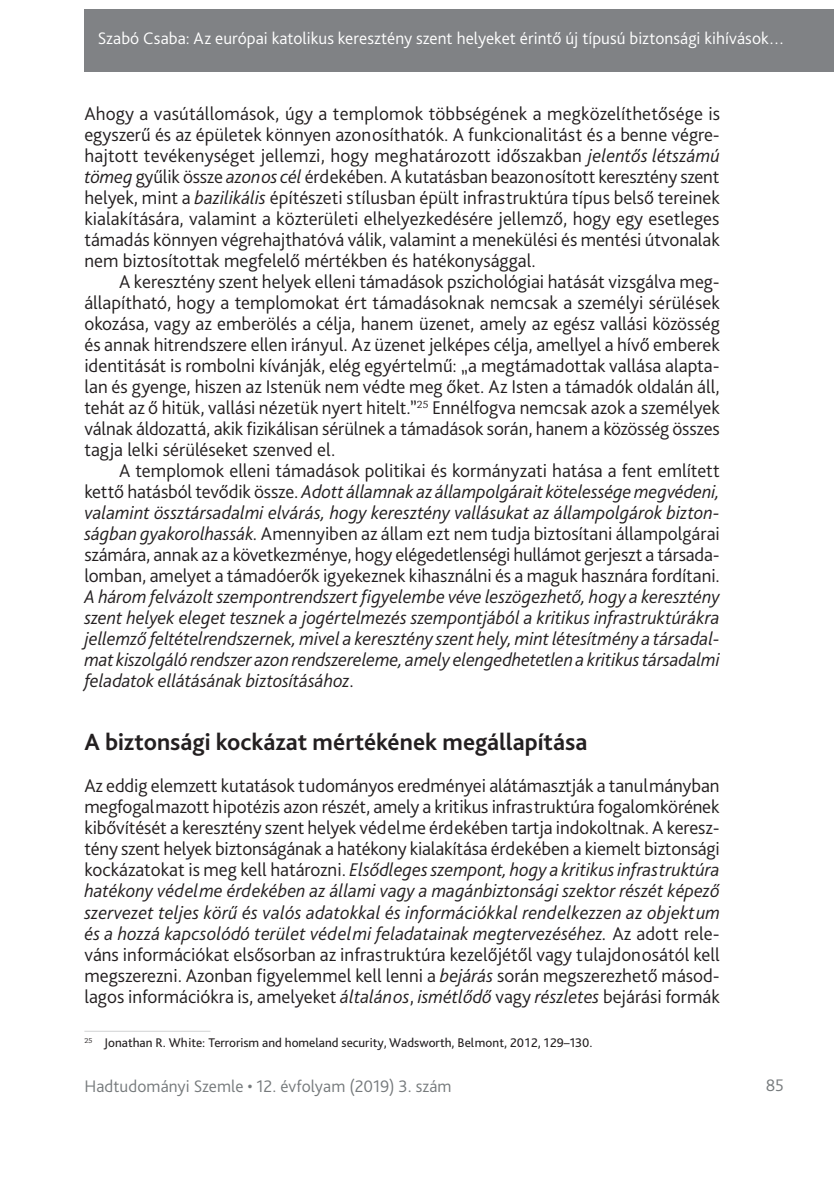
<style>
.page{position:relative;width:834px;height:1181px;background:#fff}
.page>*{position:absolute;margin:0;border:0;box-sizing:border-box;transform-origin:0 0}
._1_1__Head{font:700 24.5px "Bliss Pro";color:#231f20}
._2__Body_copy_1st_pa{font:300 19.25px/21px "Bliss Pro";color:#231f20;text-align:justify}
._1__Body_copy{font:italic 300 19.25px/21px "Bliss Pro";color:#231f20;text-align:justify}
._1__Body_copy-2{font:300 19.25px/21px "Bliss Pro";letter-spacing:-.005em;color:#231f20;text-align:justify}
.t1{font:300 17.5px "Bliss Pro";color:#fff}
.t2{font:300 17.5px "Bliss Pro";color:#767a7c}
.Lábjegyzet{font:13.12px "Bliss Pro";color:#231f20}
.s1{font-style:italic}
.s2{font-style:normal}
</style>
<div class="page">
<div style="left:84px;top:9px;width:749px;height:63px;background:#808285"></div>
<hr style="left:84px;top:1031px;width:126px;height:1px;background:#d1d2d4">
<p class="t1" style="left:98px;top:27px;width:688px">Szabó Csaba: Az európai katolikus keresztény szent helyeket érintő új típusú biztonsági kihívások…</p>
<p class="_2__Body_copy_1st_pa" style="left:84px;top:103px;width:637px">Ahogy a vasútállomások, úgy a templomok többségének a megközelíthetősége is egyszerű és az épületek könnyen azonosíthatók. A funkcionalitást és a benne végre&shy;hajtott tevékenységet jellemzi, hogy meghatározott időszakban <span class="s1">jelentős létszámú tömeg</span> gyűlik össze <span class="s1">azonos cél</span> érdekében. A kutatásban beazonosított keresztény szent helyek, mint a <span class="s1">bazilikális</span> építészeti stílusban épült infrastruktúra típus belső tereinek kialakítására, valamint a közterületi elhelyezkedésére jellemző, hogy egy esetleges támadás könnyen végrehajthatóvá válik, valamint a menekülési és mentési útvonalak nem biztosítottak megfelelő mértékben és hatékonysággal.</p>
<p class="_1__Body_copy-2" style="left:84px;top:271px;width:637px;text-indent:35px">A keresztény szent helyek elleni támadások pszichológiai hatását vizsgálva meg&shy;állapítható, hogy a templomokat ért támadásoknak nemcsak a személyi sérülések okozása, vagy az emberölés a célja, hanem üzenet, amely az egész vallási közösség és annak hitrendszere ellen irányul. Az üzenet jelképes célja, amellyel a hívő emberek identitását is rombolni kívánják, elég egyértelmű: „a megtámadottak vallása alapta&shy;lan és gyenge, hiszen az Istenük nem védte meg őket. Az Isten a támadók oldalán áll, tehát az ő hitük, vallási nézetük nyert hitelt.”<sup>25</sup> Ennélfogva nemcsak azok a személyek válnak áldozattá, akik fizikálisan sérülnek a támadások során, hanem a közösség összes tagja lelki sérüléseket szenved el.</p>
<p class="_1__Body_copy" style="left:84px;top:460px;width:636px;text-indent:35px"><span class="s2">A templomok elleni támadások politikai és kormányzati hatása a fent említett kettő hatásból tevődik össze.</span> Adott államnak az állampolgárait kötelessége megvédeni, valamint össztársadalmi elvárás, hogy keresztény vallásukat az állampolgárok bizton&shy;ságban gyakorolhassák. <span class="s2">Amennyiben az állam ezt nem tudja biztosítani állampolgárai számára, annak az a következménye, hogy elégedetlenségi hullámot gerjeszt a társada&shy;lomban, amelyet a támadóerők igyekeznek kihasználni és a maguk hasznára fordítani.<br></span>A három felvázolt szempontrendszert figyelembe véve leszögezhető, hogy a keresztény szent helyek eleget tesznek a jogértelmezés szempontjából a kritikus infrastruktúrákra jellemző feltételrendszernek, mivel a keresztény szent hely, mint létesítmény a társadal&shy;mat kiszolgáló rendszer azon rendszereleme, amely elengedhetetlen a kritikus társadalmi feladatok ellátásának biztosításához<span class="s2">.</span></p>
<p class="_1_1__Head" style="left:84px;top:727px;width:504px">A biztonsági kockázat mértékének megállapítása</p>
<p class="_2__Body_copy_1st_pa" style="left:84px;top:775px;width:637px">Az eddig elemzett kutatások tudományos eredményei alátámasztják a tanulmányban megfogalmazott hipotézis azon részét, amely a kritikus infrastruktúra fogalomkörének kibővítését a keresztény szent helyek védelme érdekében tartja indokoltnak. A keresz&shy;tény szent helyek biztonságának a hatékony kialakítása érdekében a kiemelt biztonsági kockázatokat is meg kell határozni. <span class="s1">Elsődleges szempont, hogy a kritikus infrastruktúra hatékony védelme érdekében az állami vagy a magánbiztonsági szektor részét képező szervezet teljes körű és valós adatokkal és információkkal rendelkezzen az objektum és a hozzá kapcsolódó terület védelmi feladatainak megtervezéséhez.</span> Az adott rele&shy;váns információkat elsősorban az infrastruktúra kezelőjétől vagy tulajdonosától kell megszerezni. Azonban figyelemmel kell lenni a <span class="s1">bejárás</span> során megszerezhető másod&shy;lagos információkra is, amelyeket <span class="s1">általános</span>, <span class="s1">ismétlődő</span> vagy <span class="s1">részletes</span> bejárási formák</p>
<p class="Lábjegyzet" style="left:84px;top:1034px;width:509px"><sup>25</sup> Jonathan R. White: Terrorism and homeland security, Wadsworth, Belmont, 2012, 129–130.</p>
<p class="t2" style="left:84px;top:1075px;width:368px">Hadtudományi Szemle • 12. évfolyam (2019) 3. szám</p>
<p class="t2" style="left:765px;top:1074px;width:20px">85</p>
</div>
